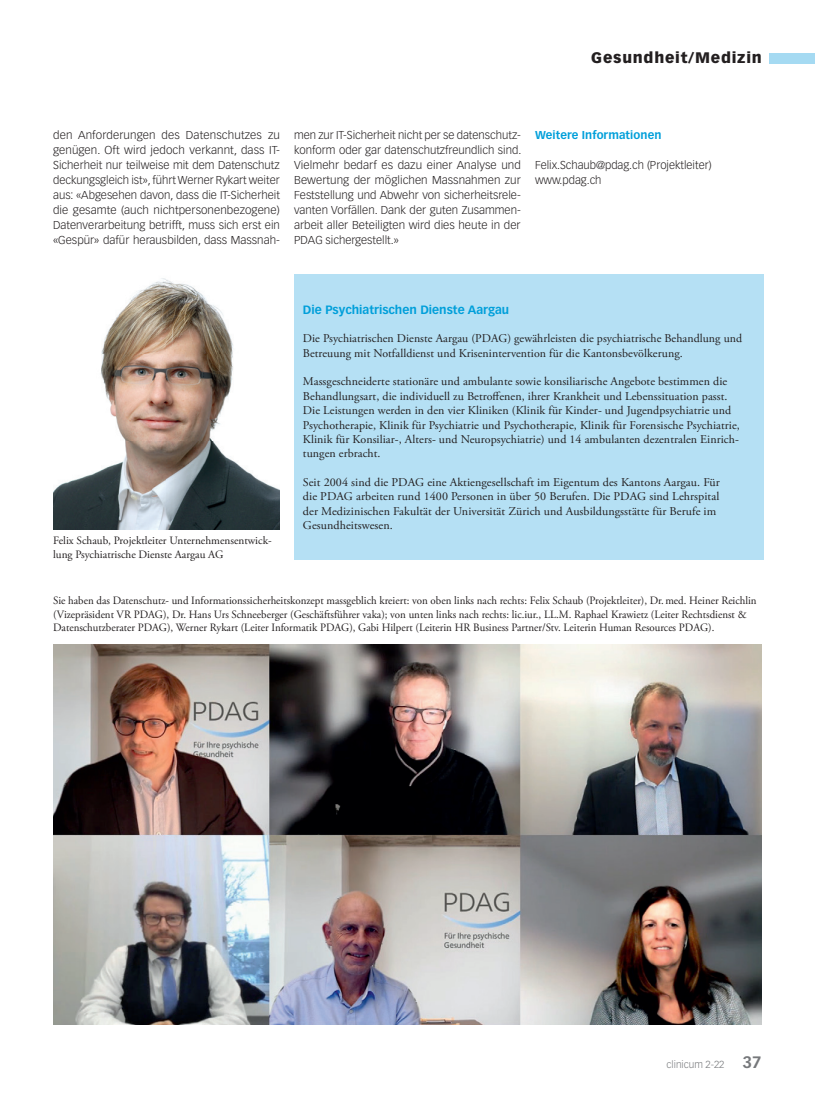
<style>
.page{position:relative;width:815px;height:1099px;background:#fff}
.page>*{position:absolute;margin:0;border:0;box-sizing:border-box;transform-origin:0 0}
.t1{font:900 15px "Vectora LT Std";letter-spacing:.05em;color:#231f20}
.t2{font:11.88px/14.4px "Adobe Garamond Pro";letter-spacing:.005em;color:#231f20}
.t3{font:700 11.88px "Vectora LT Std";color:#009fda}
.t4{font:300 11.25px/15px "Vectora LT Std";color:#231f20;text-align:justify}
.t5{font:11.25px/13.5px "Adobe Garamond Pro";color:#231f20}
.t6{font:700 11.25px "Vectora LT Std";letter-spacing:.005em;color:#009fda}
.t7{font:300 10px "Vectora LT Std";color:#76787b}
.s1{font-weight:700;font-size:16.25px}
</style>
<div class="page">
<div style="left:770px;top:53px;width:45px;height:10px;background:#a5daf2"></div>
<div style="left:294px;top:274px;width:470px;height:285px;background:#b5e0f4"></div>
<img style="left:53px;top:644px;width:709px;height:380px">
<img style="left:53px;top:278px;width:227px;height:251px">
<p class="t1" style="left:591px;top:49px;width:172px">Gesundheit/Medizin</p>
<p class="t4" style="left:53px;top:128px;width:228px">den Anforderungen des Datenschutzes zu genügen. Oft wird jedoch verkannt, dass IT-Sicherheit nur teilweise mit dem Datenschutz deckungsgleich ist», führt Werner Rykart weiter aus: «Abgesehen davon, dass die IT-Sicherheit die gesamte (auch nichtpersonenbezogene)<br>Datenverarbeitung betrifft, muss sich erst ein «Gespür» dafür herausbilden, dass Massnah-</p>
<p class="t4" style="left:294px;top:128px;width:229px">men zur IT-Sicherheit nicht per se datenschutz&shy;konform oder gar datenschutzfreundlich sind.<br>Vielmehr bedarf es dazu einer Analyse und Bewertung der möglichen Massnahmen zur Feststellung und Abwehr von sicherheitsrele&shy;vanten Vorfällen. Dank der guten Zusammen&shy;arbeit aller Beteiligten wird dies heute in der PDAG sichergestellt.»</p>
<p class="t6" style="left:535px;top:128px;width:128px">Weitere Informationen</p>
<p class="t4" style="left:535px;top:158px;width:178px">Felix.Schaub@pdag.ch (Projektleiter) www.pdag.ch</p>
<p class="t5" style="left:53px;top:534px;width:220px">Felix Schaub, Projektleiter Unternehmensentwick&shy;lung Psychiatrische Dienste Aargau AG</p>
<p class="t3" style="left:303px;top:302px;width:208px">Die Psychiatrischen Dienste Aargau</p>
<p class="t2" style="left:303px;top:332px;width:441px">Die Psychiatrischen Dienste Aargau (PDAG) gewährleisten die psychiatrische Behandlung und<br>Betreuung mit Notfalldienst und Krisenintervention für die Kantonsbevölkerung.</p>
<p class="t2" style="left:303px;top:375px;width:438px">Massgeschneiderte stationäre und ambulante sowie konsiliarische Angebote bestimmen die Behandlungsart, die individuell zu Betroffenen, ihrer Krankheit und Lebenssituation passt.<br>Die Leistungen werden in den vier Kliniken (Klinik für Kinder- und Jugendpsychiatrie und Psychotherapie, Klinik für Psychiatrie und Psychotherapie, Klinik für Forensische Psychiatrie, Klinik für Konsiliar-, Alters- und Neuropsychiatrie) und 14 ambulanten dezentralen Einrich&shy;tungen erbracht.</p>
<p class="t2" style="left:303px;top:475px;width:418px">Seit 2004 sind die PDAG eine Aktiengesellschaft im Eigentum des Kantons Aargau. Für die PDAG arbeiten rund 1400 Personen in über 50 Berufen. Die PDAG sind Lehrspital der Medizinischen Fakultät der Universität Zürich und Ausbildungsstätte für Berufe im Gesundheitswesen.</p>
<p class="t5" style="left:53px;top:594px;width:705px">Sie haben das Datenschutz- und Informationssicherheitskonzept massgeblich kreiert: von oben links nach rechts: Felix Schaub (Projektleiter), Dr. med. Heiner Reichlin (Vizepräsident VR PDAG), Dr. Hans Urs Schneeberger (Geschäftsführer vaka); von unten links nach rechts: lic.iur., LL.M. Raphael Krawietz (Leiter Rechtsdienst &amp;<br>Datenschutzberater PDAG), Werner Rykart (Leiter Informatik PDAG), Gabi Hilpert (Leiterin HR Business Partner/Stv. Leiterin Human Resources PDAG).</p>
<p class="t7" style="left:667px;top:1058px;width:97px">clinicum 2-22 <span class="s1">37</span></p>
</div>
